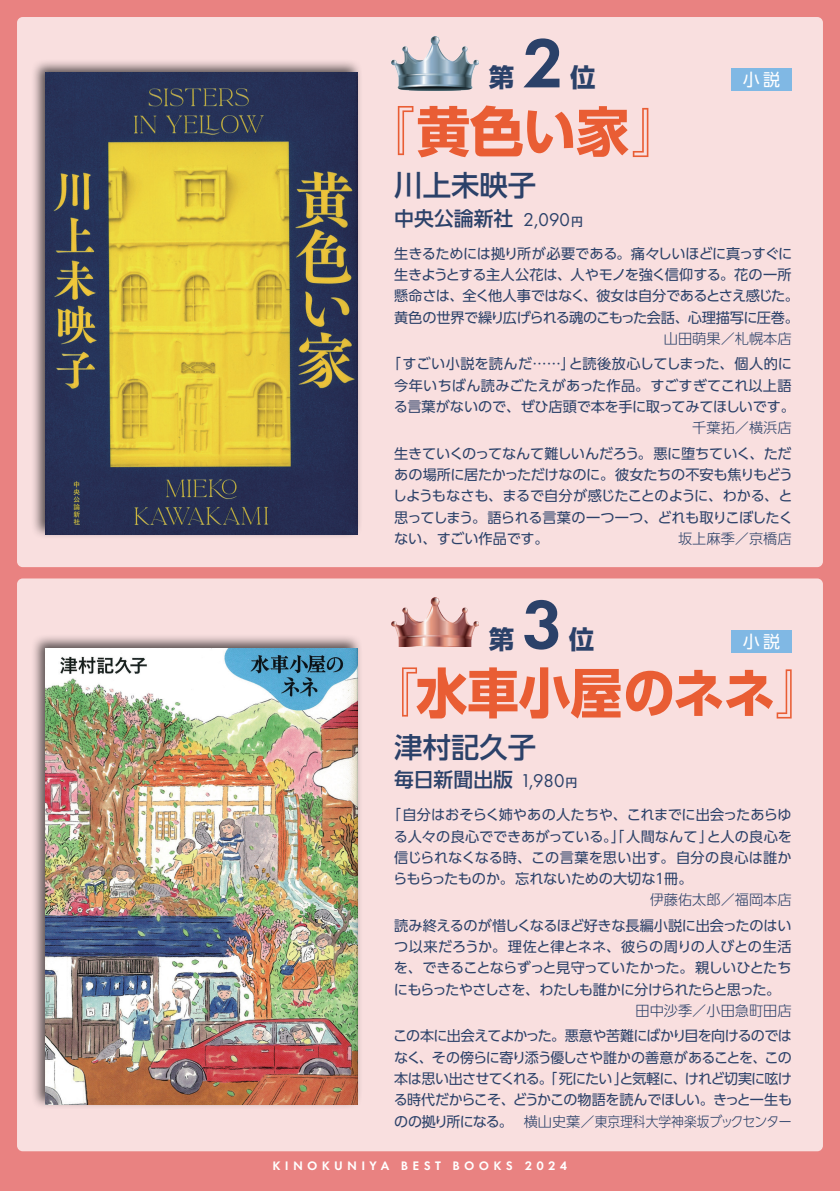
<style>
.page{position:relative;width:840px;height:1191px;background:#fff}
.page>*{position:absolute;margin:0;border:0;box-sizing:border-box;transform-origin:0 0}
.t1{font:700 63.8px "Futura Now Text";color:#2b4169}
.t2{font:700 53.8px "UD Shin Go Pr 6 N";letter-spacing:-.01em;color:#e95d34;scale:.96 1}
.t3{font:700 53.8px "UD Shin Go Pr 6 N";letter-spacing:-.01em;color:#e95d34}
.t4{font:500 28.4px "UD Shin Go Pr 6 N";color:#2b4169}
.t5{font:700 25.6px "UD Shin Go Pr 6 N";color:#2b4169}
.t6{font:500 19.8px "UD Shin Go Pr 6 N";color:#2b4169}
.t7{font:17px "UD Shin Go Pr 6 N";color:#fff}
.t8{font:14.2px/21.2px "UD Shin Go Pr 6 N";letter-spacing:-.025em;color:#2b4169;text-align:justify}
.t9{font:14.2px/21.2px "UD Shin Go Pr 6 N";letter-spacing:-.005em;color:#2b4169;text-align:center}
.t10{font:300 14.2px "UD Shin Go Pr 6 N";color:#2b4169}
.t11{font:11.4px "Futura Now Var";letter-spacing:.375em;color:#fff}
.s1{font-family:"Futura Now Text";font-weight:400;font-size:17px}
.s2{font-size:11.4px}
.s3{font-weight:300}
</style>
<div class="page">
<div style="left:0;top:0;width:839px;height:1191px;background:#e98281"></div>
<div style="left:17px;top:17px;width:805px;height:550px;background:#f9dfdf;border-radius:6px"></div>
<div style="left:17px;top:578px;width:805px;height:573px;background:#f9dfdf;border-radius:6px"></div>
<div style="left:31px;top:59px;width:332px;height:480px;background:#231f20;opacity:.75"></div>
<img style="left:45px;top:73px;width:312px;height:461px">
<div style="left:31px;top:634px;width:332px;height:475px;background:#231f20;opacity:.75"></div>
<img style="left:45px;top:648px;width:312px;height:456px">
<div style="left:731px;top:68px;width:60px;height:23px;background:#80b8e4"></div>
<img style="left:391px;top:36px;width:87px;height:55px">
<div style="left:731px;top:630px;width:60px;height:22px;background:#80b8e4"></div>
<img style="left:391px;top:597px;width:87px;height:50px">
<h3 class="t5" style="left:488px;top:57px;width:27px">第</h3>
<h1 class="t1" style="left:522px;top:9px;width:43px">2</h1>
<h3 class="t5" style="left:570px;top:57px;width:27px">位</h3>
<p class="t7" style="left:742px;top:66px;width:39px">小説</p>
<h2 class="t3" style="left:360px;top:88px;width:326px">『黄色い家』</h2>
<h3 class="t4" style="left:394px;top:163px;width:143px">川上未映子</h3>
<h3 class="t6" style="left:394px;top:202px;width:190px">中央公論新社 <span class="s1">2,090</span><span class="s2">円</span></h3>
<p class="t8" style="left:394px;top:242px;width:406px;text-align:left">生きるためには拠り所が必要である。痛々しいほどに真っすぐに生きようとする主人公花は、人やモノを強く信仰する。花の一所懸命さは、全く他人事ではなく、彼女は自分であるとさえ感じた。黄色の世界で繰り広げられる魂のこもった会話、心理描写に圧巻。</p>
<p class="t10" style="left:663px;top:327px;width:129px">山田萌果／札幌本店</p>
<p class="t9" style="left:386px;top:353px;width:409px">「すごい小説を読んだ……」と読後放心してしまった、個人的に今年いちばん読みごたえがあった作品。すごすぎてこれ以上語る言葉がないので、ぜひ店頭で本を手に取ってみてほしいです。</p>
<p class="t10" style="left:692px;top:416px;width:101px">千葉拓／横浜店</p>
<p class="t8" style="left:393px;top:442px;width:401px">生きていくのってなんて難しいんだろう。悪に堕ちていく、ただあの場所に居たかっただけなのに。彼女たちの不安も焦りもどうしようもなさも、まるで自分が感じたことのように、わかる、と思ってしまう。語られる言葉の一つ一つ、どれも取りこぼしたくない、すごい作品です。</p>
<p class="t10" style="left:677px;top:527px;width:115px">坂上麻季／京橋店</p>
<h3 class="t5" style="left:488px;top:618px;width:27px">第</h3>
<h1 class="t1" style="left:521px;top:570px;width:42px">3</h1>
<h3 class="t5" style="left:568px;top:618px;width:27px">位</h3>
<p class="t7" style="left:742px;top:627px;width:39px">小説</p>
<h2 class="t2" style="left:366px;top:649px;width:481px">『水車小屋のネネ』</h2>
<h3 class="t4" style="left:394px;top:724px;width:143px">津村記久子</h3>
<h3 class="t6" style="left:394px;top:763px;width:184px">毎日新聞出版 <span class="s1">1,980</span><span class="s2">円</span></h3>
<p class="t8" style="left:393px;top:804px;width:400px;text-indent:-6px">「自分はおそらく姉やあの人たちや、これまでに出会ったあらゆる人々の良心でできあがっている。」「人間なんて」と人の良心を信じられなくなる時、この言葉を思い出す。自分の良心は誰からもらったものか。忘れないための大切な１冊。</p>
<p class="t10" style="left:649px;top:888px;width:143px">伊藤佑太郎／福岡本店</p>
<p class="t8" style="left:393px;top:914px;width:399px">読み終えるのが惜しくなるほど好きな長編小説に出会ったのはいつ以来だろうか。理佐と律とネネ、彼らの周りの人びとの生活を、できることならずっと見守っていたかった。親しいひとたちにもらったやさしさを、わたしも誰かに分けられたらと思った。</p>
<p class="t10" style="left:635px;top:999px;width:157px">田中沙季／小田急町田店</p>
<p class="t8" style="left:393px;top:1025px;width:400px">この本に出会えてよかった。悪意や苦難にばかり目を向けるのではなく、その傍らに寄り添う優しさや誰かの善意があることを、この本は思い出させてくれる。「死にたい」と気軽に、けれど切実に呟ける時代だからこそ、どうかこの物語を読んでほしい。きっと一生ものの拠り所になる。 <span class="s3">横山史葉／東京理科大学神楽坂ブックセンター</span></p>
<p class="t11" style="left:272px;top:1156px;width:296px">KINOKUNIYA BEST BOOKS 2024</p>
</div>
